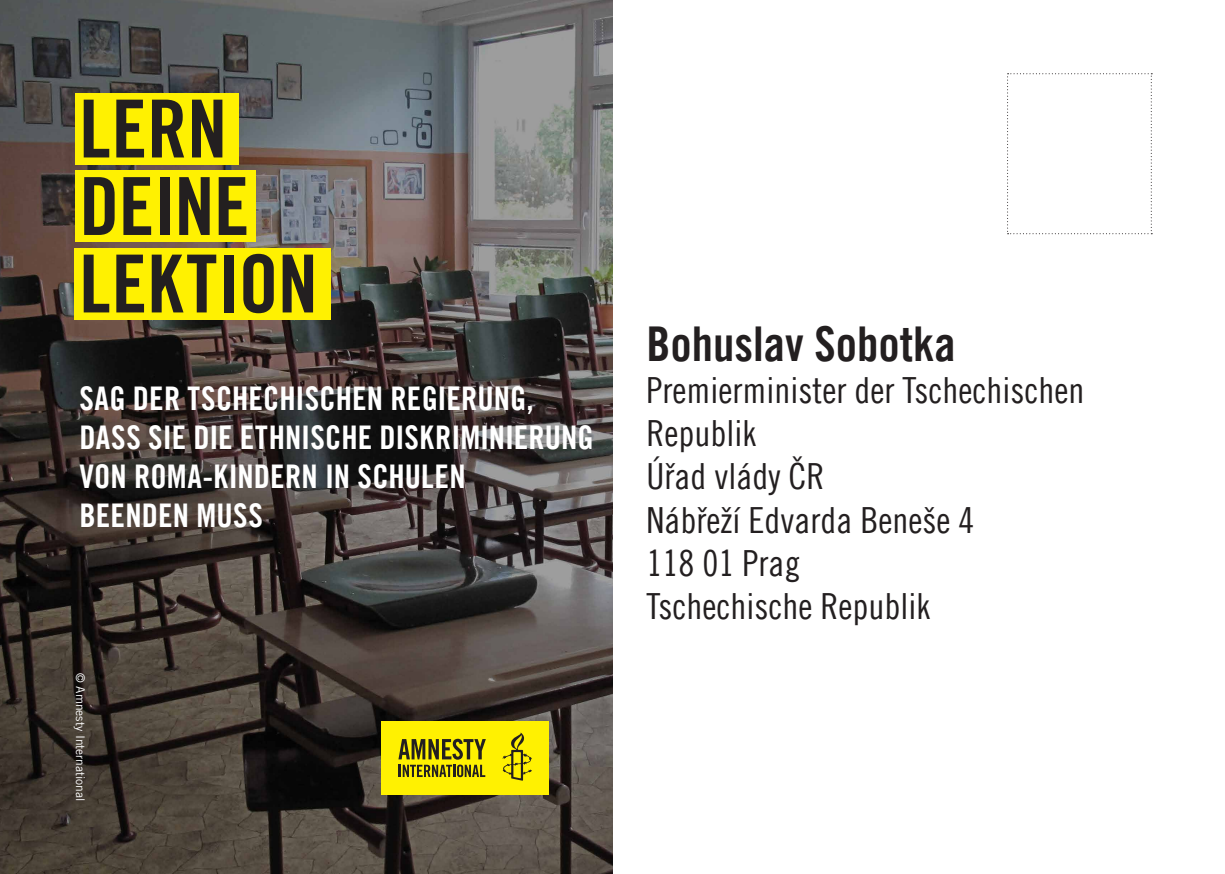
<style>
.page{position:relative;width:1225px;height:874px;background:#fff}
.page>*{position:absolute;margin:0;border:0;box-sizing:border-box;transform-origin:0 0}
.Case_head{font:80px/77.4px "Amnesty Trade Gothic Bd Cn 20";color:#231f20}
.t1{font:48px "Amnesty Trade Gothic Bd Cn 20";color:#231f20}
.t2{font:36px/43.2px "Amnesty Trade Gothic Cn 18";color:#231f20}
.Subhead_1{font:32.6px/39.2px "Amnesty Trade Gothic Bd Cn 20";letter-spacing:.005em;color:#fff}
.t3{font:12px "Amnesty Trade Gothic";color:#fff}
</style>
<div class="page">
<img style="left:0;top:0;width:612px;height:873px">
<div style="left:382px;top:721px;width:167px;height:73px;background:#fff101"></div>
<svg style="left:502px;top:732px;width:30px;height:48px"></svg>
<svg style="left:398px;top:738px;width:88px;height:38px"></svg>
<div style="left:75px;top:93px;width:163px;height:71px;background:#fff101"></div>
<div style="left:75px;top:171px;width:181px;height:71px;background:#fff101"></div>
<div style="left:74px;top:248px;width:257px;height:71px;background:#fff101"></div>
<svg style="left:1007px;top:73px;width:145px;height:161px"></svg>
<p class="Case_head" style="left:79px;top:89px;width:240px">LERN<br>DEINE<br>LEKTION</p>
<p class="Subhead_1" style="left:79px;top:378px;width:516px">SAG DER TSCHECHISCHEN REGIERUNG,<br>DASS SIE DIE ETHNISCHE DISKRIMINIERUNG<br>VON ROMA-KINDERN IN SCHULEN<br>BEENDEN MUSS</p>
<p class="t3" style="left:88px;top:672px;width:130px;rotate:90deg">© Amnesty International</p>
<p class="t1" style="left:646px;top:314px;width:311px">Bohuslav Sobotka</p>
<p class="t2" style="left:646px;top:368px;width:439px">Premierminister der Tschechischen<br>Republik<br>Úřad vlády ČR<br>Nábřeží Edvarda Beneše 4</p>
<p class="t2" style="left:646px;top:540px;width:285px">118 01 Prag<br>Tschechische Republik</p>
</div>
